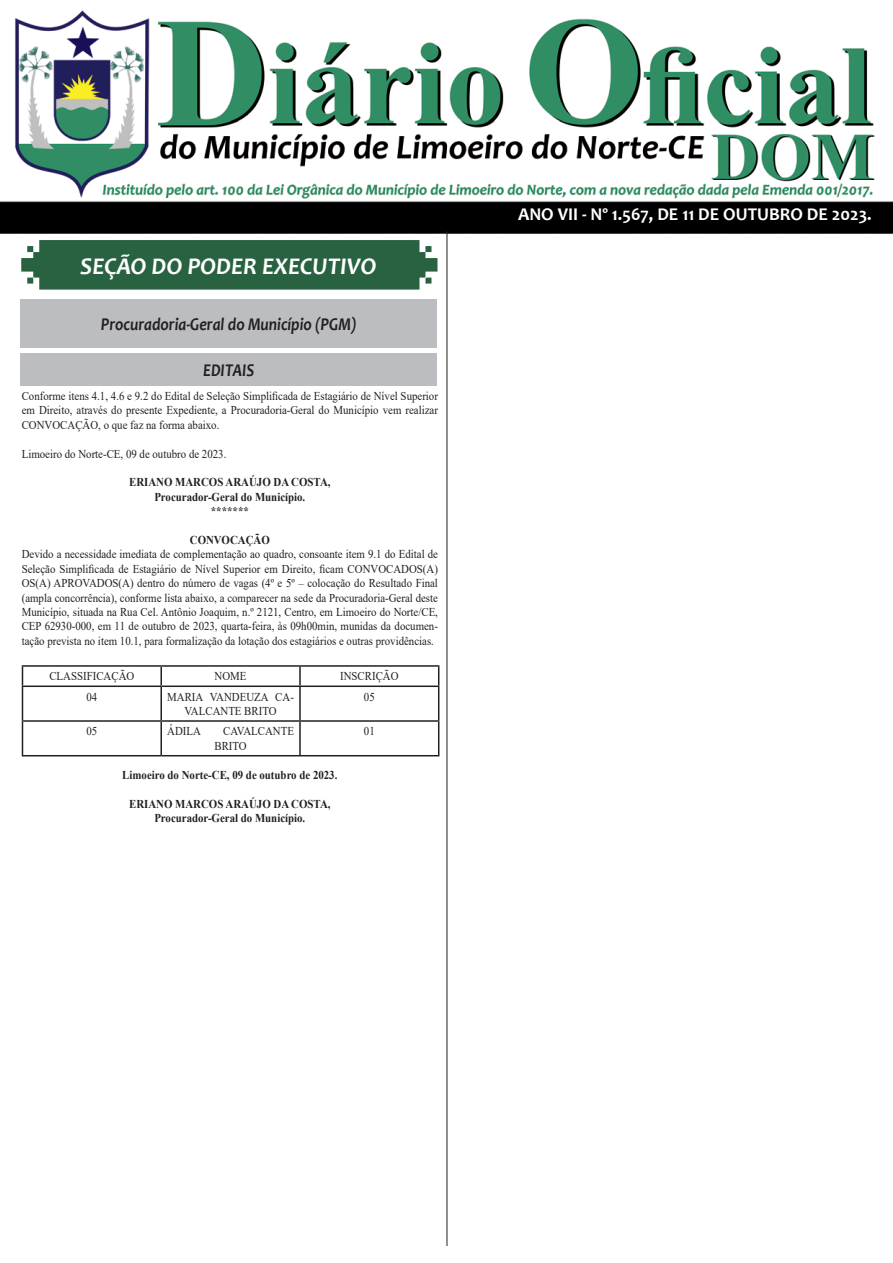
<style>
.page{position:relative;width:893px;height:1263px;background:#fff}
.page>*{position:absolute;margin:0;border:0;box-sizing:border-box;transform-origin:0 0}
.t1{font:italic 700 24px "Candara";color:#fff}
.t2{font:italic 700 18px "Candara";color:#231f20;scale:.87 1}
.t3{font:700 18px "Candara";color:#fff}
.t4{font:12px/14.4px "Times New Roman";color:#231f20;text-align:justify;scale:.9 1}
.t5{font:700 12px "Times New Roman";color:#231f20;scale:.9 1}
</style>
<div class="page">
<img style="left:0;top:10px;width:893px;height:224px">
<svg style="left:21px;top:240px;width:416px;height:50px;background:#346a4a"></svg>
<hr style="left:447px;top:231px;width:1px;height:1015px;background:#231f20">
<div style="left:21px;top:354px;width:416px;height:32px;background:#bcbdc0"></div>
<div style="left:21px;top:299px;width:416px;height:49px;background:#bcbdc0"></div>
<hr style="left:22px;top:665px;width:139px;height:2px;background:#231f20">
<svg style="left:22px;top:667px;width:1px;height:18px"></svg>
<hr style="left:161px;top:665px;width:139px;height:2px;background:#231f20">
<svg style="left:160px;top:667px;width:2px;height:18px"></svg>
<hr style="left:300px;top:665px;width:139px;height:2px;background:#231f20">
<svg style="left:299px;top:667px;width:2px;height:18px"></svg>
<svg style="left:438px;top:667px;width:1px;height:18px"></svg>
<hr style="left:22px;top:685px;width:139px;height:2px;background:#231f20">
<hr style="left:22px;top:687px;width:1px;height:33px;background:#231f20">
<hr style="left:161px;top:685px;width:139px;height:2px;background:#231f20">
<hr style="left:160px;top:687px;width:2px;height:33px;background:#231f20">
<hr style="left:300px;top:685px;width:139px;height:2px;background:#231f20">
<hr style="left:299px;top:687px;width:2px;height:33px;background:#231f20">
<hr style="left:438px;top:687px;width:1px;height:33px;background:#231f20">
<hr style="left:22px;top:720px;width:139px;height:2px;background:#231f20">
<hr style="left:22px;top:722px;width:1px;height:33px;background:#231f20">
<hr style="left:161px;top:720px;width:139px;height:2px;background:#231f20">
<hr style="left:160px;top:722px;width:2px;height:33px;background:#231f20">
<hr style="left:300px;top:720px;width:139px;height:2px;background:#231f20">
<hr style="left:299px;top:722px;width:2px;height:33px;background:#231f20">
<hr style="left:438px;top:722px;width:1px;height:33px;background:#231f20">
<hr style="left:22px;top:755px;width:139px;height:1px;background:#231f20">
<hr style="left:161px;top:755px;width:139px;height:1px;background:#231f20">
<hr style="left:300px;top:755px;width:139px;height:1px;background:#231f20">
<p class="t1" style="left:80px;top:251px;width:298px">SEÇÃO DO PODER EXECUTIVO</p>
<p class="t2" style="left:101px;top:313px;width:296px">Procuradoria-Geral do Município (PGM)</p>
<p class="t2" style="left:203px;top:359px;width:60px">EDITAIS</p>
<p class="t4" style="left:22px;top:388px;width:464px">Conforme itens 4.1, 4.6 e 9.2 do Edital de Seleção Simplificada de Estagiário de Nível Superior em Direito, através do presente Expediente, a Procuradoria-Geral do Município vem realizar CONVOCAÇÃO, o que faz na forma abaixo.</p>
<p class="t4" style="left:22px;top:446px;width:229px">Limoeiro do Norte-CE, 09 de outubro de 2023.</p>
<p class="t5" style="left:129px;top:474px;width:225px">ERIANO MARCOS ARAÚJO DA COSTA,</p>
<p class="t5" style="left:154px;top:488px;width:169px">Procurador-Geral do Município.</p>
<p class="t5" style="left:211px;top:502px;width:44px">*******</p>
<p class="t5" style="left:190px;top:531px;width:90px">CONVOCAÇÃO</p>
<p class="t4" style="left:22px;top:547px;width:464px">Devido a necessidade imediata de complementação ao quadro, consoante item 9.1 do Edital de Seleção Simplificada de Estagiário de Nível Superior em Direito, ficam CONVOCADOS(A)<br>OS(A) APROVADOS(A) dentro do número de vagas (4º e 5º – colocação do Resultado Final (ampla concorrência), conforme lista abaixo, a comparecer na sede da Procuradoria-Geral deste Município, situada na Rua Cel. Antônio Joaquim, n.º 2121, Centro, em Limoeiro do Norte/CE, CEP 62930-000, em 11 de outubro de 2023, quarta-feira, às 09h00min, munidas da documen&shy;tação prevista no item 10.1, para formalização da lotação dos estagiários e outras providências.</p>
<p class="t4" style="left:49px;top:669px;width:96px">CLASSIFICAÇÃO</p>
<p class="t4" style="left:215px;top:669px;width:37px">NOME</p>
<p class="t4" style="left:340px;top:669px;width:66px">INSCRIÇÃO</p>
<p class="t4" style="left:86px;top:689px;width:14px">04</p>
<p class="t4" style="left:167px;top:689px;width:142px;text-align:center">MARIA VANDEUZA CA-<br>VALCANTE BRITO</p>
<p class="t4" style="left:364px;top:689px;width:14px">05</p>
<p class="t4" style="left:86px;top:724px;width:14px">05</p>
<p class="t4" style="left:167px;top:724px;width:39px">ÁDILA</p>
<p class="t4" style="left:214px;top:724px;width:90px;text-indent:9px">CAVALCANTE<br>BRITO</p>
<p class="t4" style="left:364px;top:724px;width:14px">01</p>
<p class="t5" style="left:122px;top:767px;width:240px">Limoeiro do Norte-CE, 09 de outubro de 2023.</p>
<p class="t5" style="left:129px;top:795px;width:225px">ERIANO MARCOS ARAÚJO DA COSTA,</p>
<p class="t5" style="left:154px;top:810px;width:169px">Procurador-Geral do Município.</p>
<p class="t3" style="left:518px;top:202px;width:355px">ANO VII - Nº 1.567, DE 11 DE OUTUBRO DE 2023.</p>
</div>
